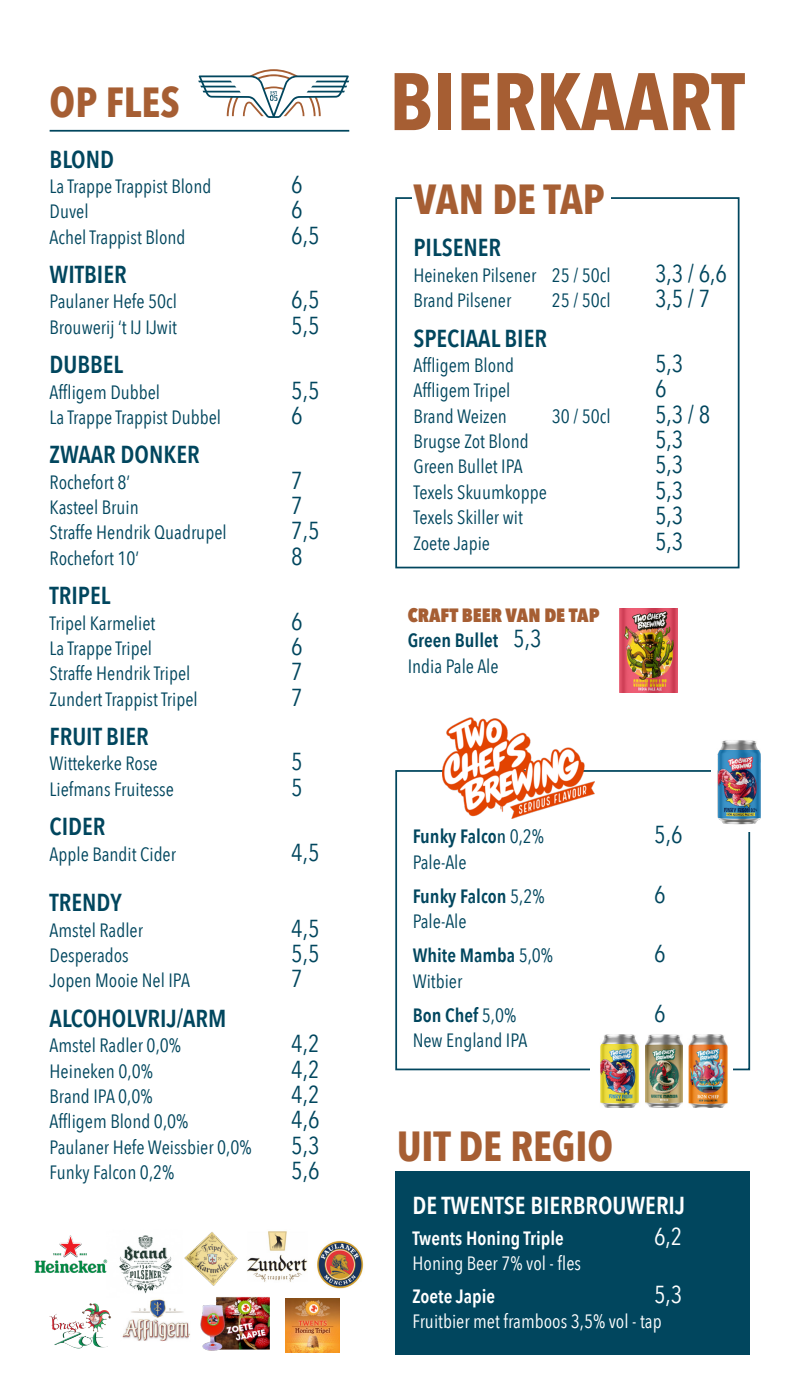
<style>
.page{position:relative;width:794px;height:1389px;background:#fff}
.page>*{position:absolute;margin:0;border:0;box-sizing:border-box;transform-origin:0 0}
.t1{font:700 80.5px "Avenir Next Condensed";color:#a65e33}
.t2{font:700 42px "Avenir Next Condensed";color:#a65e33}
.t3{font:24.5px "Avenir Next Condensed";color:#01465e}
.t4{font:600 24.5px "Avenir Next Condensed";color:#01465e}
.t5{font:600 24.5px "Avenir Next Condensed";color:#fff}
.t6{font:24.5px "Avenir Next Condensed";color:#fff}
.t7{font:19.25px "Avenir Next Condensed";color:#01465e}
.t8{font:600 19.25px "Avenir Next Condensed";color:#01465e}
.t9{font:19.25px "Avenir Next Condensed";color:#fff}
.t10{font:600 19.25px "Avenir Next Condensed";color:#fff}
.t11{font:800 19.25px "Avenir Next Condensed";color:#a65e33}
.s1{font-weight:400;font-size:24.5px}
.s2{font-weight:500}
.s3{font-weight:400}
</style>
<div class="page">
<div style="left:395px;top:197px;width:344px;height:371px;border:2px solid #01465e"></div>
<div style="left:412px;top:174px;width:198px;height:41px;background:#fff"></div>
<img style="left:317px;top:1241px;width:47px;height:47px">
<div style="left:395px;top:770px;width:355px;height:300px;border:2px solid #01465e"></div>
<hr style="left:50px;top:130px;width:299px;height:2px;background:#01465e">
<img style="left:119px;top:1235px;width:53px;height:59px">
<img style="left:184px;top:1232px;width:54px;height:53px">
<img style="left:34px;top:1235px;width:74px;height:38px">
<img style="left:122px;top:1299px;width:68px;height:43px">
<img style="left:200px;top:1285px;width:70px;height:66px">
<img style="left:247px;top:1231px;width:61px;height:51px">
<div style="left:395px;top:1171px;width:355px;height:183px;background:#01465e"></div>
<img style="left:286px;top:1299px;width:53px;height:53px">
<div style="left:590px;top:1044px;width:142px;height:27px;background:#fff"></div>
<img style="left:600px;top:1034px;width:128px;height:73px">
<img style="left:600px;top:1045px;width:44px;height:62px">
<img style="left:442px;top:718px;width:153px;height:101px">
<div style="left:711px;top:735px;width:47px;height:97px;background:#fff"></div>
<img style="left:720px;top:740px;width:38px;height:10px">
<img style="left:717px;top:750px;width:44px;height:75px">
<img style="left:620px;top:609px;width:57px;height:83px">
<svg style="left:198px;top:69px;width:151px;height:49px"></svg>
<p class="t2" style="left:50px;top:76px;width:132px">OP FLES</p>
<p class="t4" style="left:50px;top:138px;width:66px">BLOND</p>
<p class="t7" style="left:50px;top:170px;width:163px">La Trappe Trappist Blond</p>
<p class="t3" style="left:291px;top:163px;width:13px">6</p>
<p class="t7" style="left:50px;top:195px;width:41px">Duvel</p>
<p class="t3" style="left:291px;top:189px;width:13px">6</p>
<p class="t7" style="left:50px;top:221px;width:137px">Achel Trappist Blond</p>
<p class="t3" style="left:291px;top:214px;width:30px">6,5</p>
<p class="t4" style="left:50px;top:253px;width:79px">WITBIER</p>
<p class="t7" style="left:50px;top:285px;width:129px">Paulaner Hefe 50cl</p>
<p class="t3" style="left:291px;top:279px;width:30px">6,5</p>
<p class="t7" style="left:50px;top:311px;width:129px">Brouwerij ‘t IJ IJwit</p>
<p class="t3" style="left:291px;top:304px;width:30px">5,5</p>
<p class="t4" style="left:50px;top:343px;width:75px">DUBBEL</p>
<p class="t7" style="left:50px;top:375px;width:112px">Affligem Dubbel</p>
<p class="t3" style="left:291px;top:369px;width:30px">5,5</p>
<p class="t7" style="left:50px;top:401px;width:173px">La Trappe Trappist Dubbel</p>
<p class="t3" style="left:291px;top:394px;width:13px">6</p>
<p class="t4" style="left:50px;top:434px;width:151px">ZWAAR DONKER</p>
<p class="t7" style="left:50px;top:466px;width:82px">Rochefort 8’</p>
<p class="t3" style="left:291px;top:459px;width:13px">7</p>
<p class="t7" style="left:50px;top:491px;width:91px">Kasteel Bruin</p>
<p class="t3" style="left:291px;top:485px;width:13px">7</p>
<p class="t7" style="left:50px;top:516px;width:179px">Straffe Hendrik Quadrupel</p>
<p class="t3" style="left:291px;top:510px;width:30px">7,5</p>
<p class="t7" style="left:50px;top:542px;width:91px">Rochefort 10’</p>
<p class="t3" style="left:291px;top:535px;width:13px">8</p>
<p class="t4" style="left:50px;top:574px;width:62px">TRIPEL</p>
<p class="t7" style="left:50px;top:606px;width:107px">Tripel Karmeliet</p>
<p class="t3" style="left:291px;top:600px;width:13px">6</p>
<p class="t7" style="left:50px;top:632px;width:104px">La Trappe Tripel</p>
<p class="t3" style="left:291px;top:625px;width:13px">6</p>
<p class="t7" style="left:50px;top:657px;width:142px">Straffe Hendrik Tripel</p>
<p class="t3" style="left:291px;top:651px;width:13px">7</p>
<p class="t7" style="left:50px;top:683px;width:150px">Zundert Trappist Tripel</p>
<p class="t3" style="left:291px;top:676px;width:13px">7</p>
<p class="t4" style="left:50px;top:715px;width:101px">FRUIT BIER</p>
<p class="t7" style="left:50px;top:747px;width:110px">Wittekerke Rose</p>
<p class="t3" style="left:291px;top:741px;width:13px">5</p>
<p class="t7" style="left:50px;top:773px;width:126px">Liefmans Fruitesse</p>
<p class="t3" style="left:291px;top:766px;width:13px">5</p>
<p class="t4" style="left:50px;top:805px;width:57px">CIDER</p>
<p class="t7" style="left:50px;top:837px;width:128px">Apple Bandit Cider</p>
<p class="t3" style="left:291px;top:831px;width:30px">4,5</p>
<p class="t4" style="left:50px;top:882px;width:74px">TRENDY</p>
<p class="t7" style="left:50px;top:914px;width:95px">Amstel Radler</p>
<p class="t3" style="left:291px;top:907px;width:30px">4,5</p>
<p class="t7" style="left:50px;top:939px;width:81px">Desperados</p>
<p class="t3" style="left:291px;top:933px;width:30px">5,5</p>
<p class="t7" style="left:50px;top:964px;width:142px">Jopen Mooie Nel IPA</p>
<p class="t3" style="left:291px;top:958px;width:13px">7</p>
<p class="t4" style="left:50px;top:997px;width:178px">ALCOHOLVRIJ/ARM</p>
<p class="t7" style="left:50px;top:1029px;width:133px">Amstel Radler 0,0%</p>
<p class="t3" style="left:291px;top:1023px;width:30px">4,2</p>
<p class="t7" style="left:50px;top:1054px;width:105px">Heineken 0,0%</p>
<p class="t3" style="left:291px;top:1048px;width:30px">4,2</p>
<p class="t7" style="left:50px;top:1080px;width:104px">Brand IPA 0,0%</p>
<p class="t3" style="left:291px;top:1073px;width:30px">4,2</p>
<p class="t7" style="left:50px;top:1105px;width:140px">Affligem Blond 0,0%</p>
<p class="t3" style="left:291px;top:1099px;width:30px">4,6</p>
<p class="t7" style="left:50px;top:1131px;width:203px">Paulaner Hefe Weissbier 0,0%</p>
<p class="t3" style="left:291px;top:1124px;width:30px">5,3</p>
<p class="t7" style="left:50px;top:1156px;width:126px">Funky Falcon 0,2%</p>
<p class="t3" style="left:291px;top:1150px;width:30px">5,6</p>
<p class="t1" style="left:389px;top:53px;width:357px">BIERKAART</p>
<p class="t2" style="left:413px;top:173px;width:193px">VAN DE TAP</p>
<p class="t4" style="left:413px;top:227px;width:89px">PILSENER</p>
<p class="t7" style="left:413px;top:259px;width:199px">Heineken Pilsener 25 / 50cl</p>
<p class="t3" style="left:655px;top:252px;width:73px">3,3 / 6,6</p>
<p class="t7" style="left:413px;top:284px;width:99px">Brand Pilsener</p>
<p class="t7" style="left:552px;top:284px;width:60px">25 / 50cl</p>
<p class="t3" style="left:655px;top:278px;width:57px">3,5 / 7</p>
<p class="t4" style="left:413px;top:317px;width:135px">SPECIAAL BIER</p>
<p class="t7" style="left:413px;top:349px;width:102px">Affligem Blond</p>
<p class="t3" style="left:655px;top:342px;width:30px">5,3</p>
<p class="t7" style="left:413px;top:374px;width:98px">Affligem Tripel</p>
<p class="t3" style="left:655px;top:368px;width:13px">6</p>
<p class="t7" style="left:413px;top:400px;width:95px">Brand Weizen</p>
<p class="t7" style="left:552px;top:400px;width:60px">30 / 50cl</p>
<p class="t3" style="left:655px;top:393px;width:57px">5,3 / 8</p>
<p class="t7" style="left:413px;top:425px;width:117px">Brugse Zot Blond</p>
<p class="t3" style="left:655px;top:419px;width:30px">5,3</p>
<p class="t7" style="left:413px;top:450px;width:111px">Green Bullet IPA</p>
<p class="t3" style="left:655px;top:444px;width:30px">5,3</p>
<p class="t7" style="left:413px;top:476px;width:135px">Texels Skuumkoppe</p>
<p class="t3" style="left:655px;top:469px;width:30px">5,3</p>
<p class="t7" style="left:413px;top:501px;width:111px">Texels Skiller wit</p>
<p class="t3" style="left:655px;top:495px;width:30px">5,3</p>
<p class="t7" style="left:413px;top:526px;width:78px">Zoete Japie</p>
<p class="t3" style="left:655px;top:520px;width:30px">5,3</p>
<p class="t11" style="left:408px;top:603px;width:193px">CRAFT BEER VAN DE TAP</p>
<p class="t8" style="left:408px;top:624px;width:135px">Green Bullet <span class="s1">5,3</span></p>
<p class="t7" style="left:408px;top:650px;width:92px">India Pale Ale</p>
<p class="t8" style="left:413px;top:820px;width:133px">Funky Falco<span class="s2">n</span> <span class="s3">0,2%</span></p>
<p class="t3" style="left:654px;top:814px;width:30px">5,6</p>
<p class="t7" style="left:413px;top:846px;width:55px">Pale-Ale</p>
<p class="t8" style="left:413px;top:880px;width:133px">Funky Falcon <span class="s3">5,2%</span></p>
<p class="t3" style="left:654px;top:873px;width:13px">6</p>
<p class="t7" style="left:413px;top:905px;width:55px">Pale-Ale</p>
<p class="t8" style="left:413px;top:939px;width:142px">White Mamba <span class="s3">5,0%</span></p>
<p class="t3" style="left:654px;top:933px;width:13px">6</p>
<p class="t7" style="left:413px;top:965px;width:51px">Witbier</p>
<p class="t8" style="left:413px;top:999px;width:105px">Bon Chef <span class="s3">5,0%</span></p>
<p class="t3" style="left:654px;top:992px;width:13px">6</p>
<p class="t7" style="left:413px;top:1024px;width:116px">New England IPA</p>
<p class="t2" style="left:397px;top:1120px;width:218px">UIT DE REGIO</p>
<p class="t5" style="left:412px;top:1185px;width:274px">DE TWENTSE BIERBROUWERIJ</p>
<p class="t10" style="left:412px;top:1222px;width:153px">Twents Honing Triple</p>
<p class="t6" style="left:654px;top:1215px;width:30px">6,2</p>
<p class="t9" style="left:412px;top:1247px;width:170px">Honing Beer 7% vol - fles</p>
<p class="t10" style="left:412px;top:1279px;width:84px">Zoete Japie</p>
<p class="t6" style="left:654px;top:1273px;width:30px">5,3</p>
<p class="t9" style="left:412px;top:1305px;width:251px">Fruitbier met framboos 3,5% vol - tap</p>
</div>
